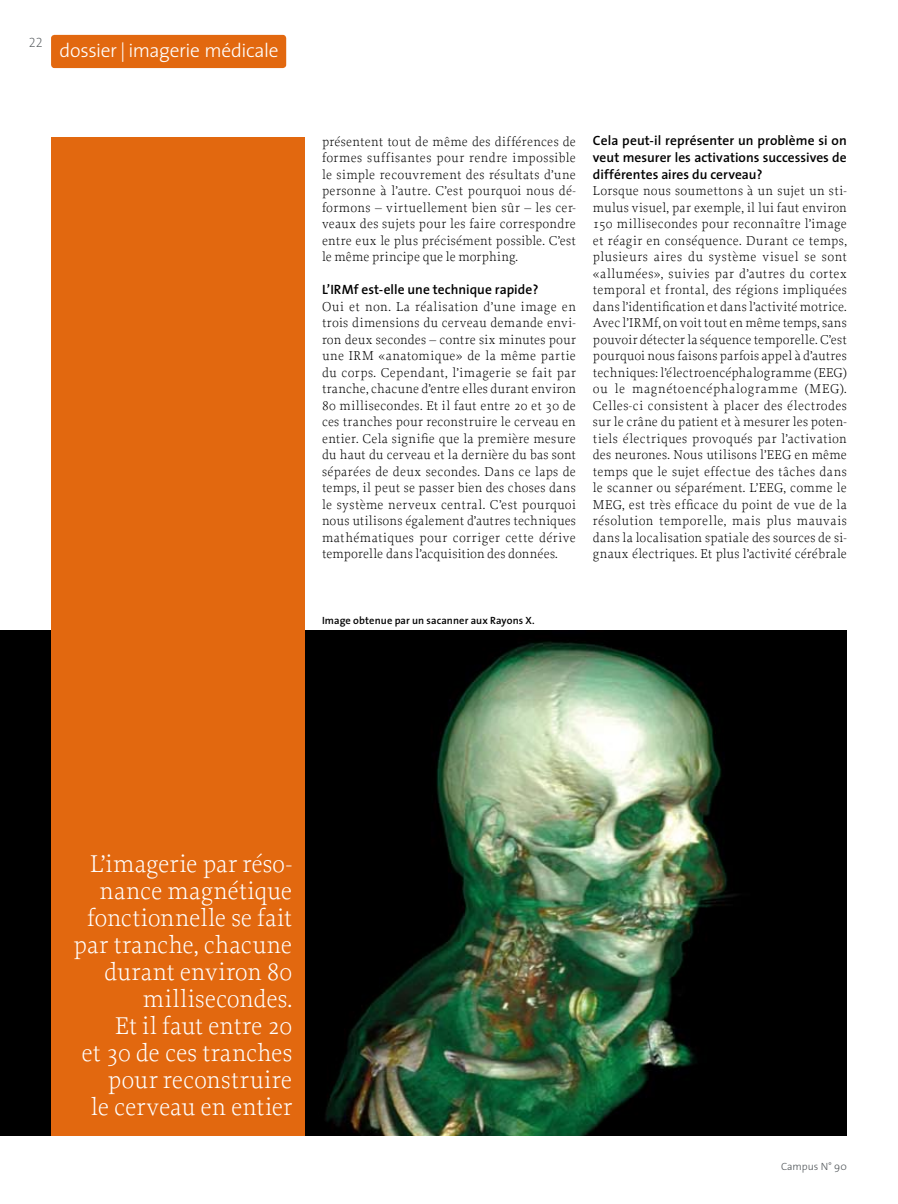
<style>
.page{position:relative;width:898px;height:1204px;background:#fff}
.page>*{position:absolute;margin:0;border:0;box-sizing:border-box;transform-origin:0 0}
.t1{font:300 25.5px/27px "Proforma";color:#fff;text-align:right}
.t2{font:300 19.5px "The Sans";letter-spacing:-.02em;color:#fff}
.t3{font:300 13.5px/16.5px "Proforma";letter-spacing:.015em;color:#000;text-align:justify}
.t4{font:600 13.5px/16.5px "The Sans";letter-spacing:.005em;color:#000;text-align:justify}
.t5{font:13.5px "The Sans Extra Light Caps";color:#505559}
.t6{font:600 10.5px "The Sans";letter-spacing:.01em;color:#000}
.t7{font:300 10.5px "The Sans";color:#505559}
</style>
<div class="page">
<img style="left:0;top:630px;width:846px;height:505px">
<div style="left:51px;top:35px;width:235px;height:33px;background:#e2680f;border-radius:3px"></div>
<div style="left:51px;top:137px;width:254px;height:998px;background:#e2680f"></div>
<p class="t5" style="left:29px;top:31px;width:15px">22</p>
<h2 class="t2" style="left:60px;top:34px;width:220px">dossier | imagerie médicale</h2>
<p class="t3" style="left:322px;top:133px;width:255px">présentent tout de même des différences de formes suffisantes pour rendre impossible le simple recouvrement des résultats d’une personne à l’autre. C’est pourquoi nous dé&shy;formons – virtuellement bien sûr – les cer&shy;veaux des sujets pour les faire correspondre entre eux le plus précisément possible. C’est le même principe que le morphing.</p>
<p class="t4" style="left:322px;top:281px;width:218px">L’IRMf est-elle une technique rapide?</p>
<p class="t3" style="left:322px;top:298px;width:255px">Oui et non. La réalisation d’une image en trois dimensions du cerveau demande envi&shy;ron deux secondes – contre six minutes pour une IRM «anatomique» de la même partie du corps. Cependant, l’imagerie se fait par tranche, chacune d’entre elles durant environ 80 millisecondes. Et il faut entre 20 et 30 de ces tranches pour reconstruire le cerveau en entier. Cela signifie que la première mesure du haut du cerveau et la dernière du bas sont séparées de deux secondes. Dans ce laps de temps, il peut se passer bien des choses dans le système nerveux central. C’est pourquoi nous utilisons également d’autres techniques mathématiques pour corriger cette dérive temporelle dans l’acquisition des données.</p>
<p class="t4" style="left:592px;top:132px;width:255px">Cela peut-il représenter un problème si on veut mesurer les activations successives de différentes aires du cerveau?</p>
<p class="t3" style="left:592px;top:182px;width:255px">Lorsque nous soumettons à un sujet un sti&shy;mulus visuel, par exemple, il lui faut environ 150 millisecondes pour reconnaître l’image et réagir en conséquence. Durant ce temps, plusieurs aires du système visuel se sont «allumées», suivies par d’autres du cortex temporal et frontal, des régions impliquées dans l’identification et dans l’activité motrice.<br>Avec l’IRMf, on voit tout en même temps, sans pouvoir détecter la séquence temporelle. C’est pourquoi nous faisons parfois appel à d’autres techniques: l’électroencéphalogramme (EEG) ou le magnétoencéphalogramme (MEG).<br>Celles-ci consistent à placer des électrodes sur le crâne du patient et à mesurer les poten&shy;tiels électriques provoqués par l’activation des neurones. Nous utilisons l’EEG en même temps que le sujet effectue des tâches dans le scanner ou séparément. L’EEG, comme le MEG, est très efficace du point de vue de la résolution temporelle, mais plus mauvais dans la localisation spatiale des sources de si&shy;gnaux électriques. Et plus l’activité cérébrale</p>
<p class="t6" style="left:322px;top:611px;width:214px">Image obtenue par un sacanner aux Rayons X.</p>
<h1 class="t1" style="left:74px;top:849px;width:220px">L’imagerie par réso&shy;nance magnétique fonctionnelle se fait par tranche, chacune durant environ 80 millisecondes.<br>Et il faut entre 20<br>et 30 de ces tranches pour reconstruire<br>le cerveau en entier</h1>
<p class="t7" style="left:780px;top:1157px;width:67px">Campus N° 90</p>
</div>
